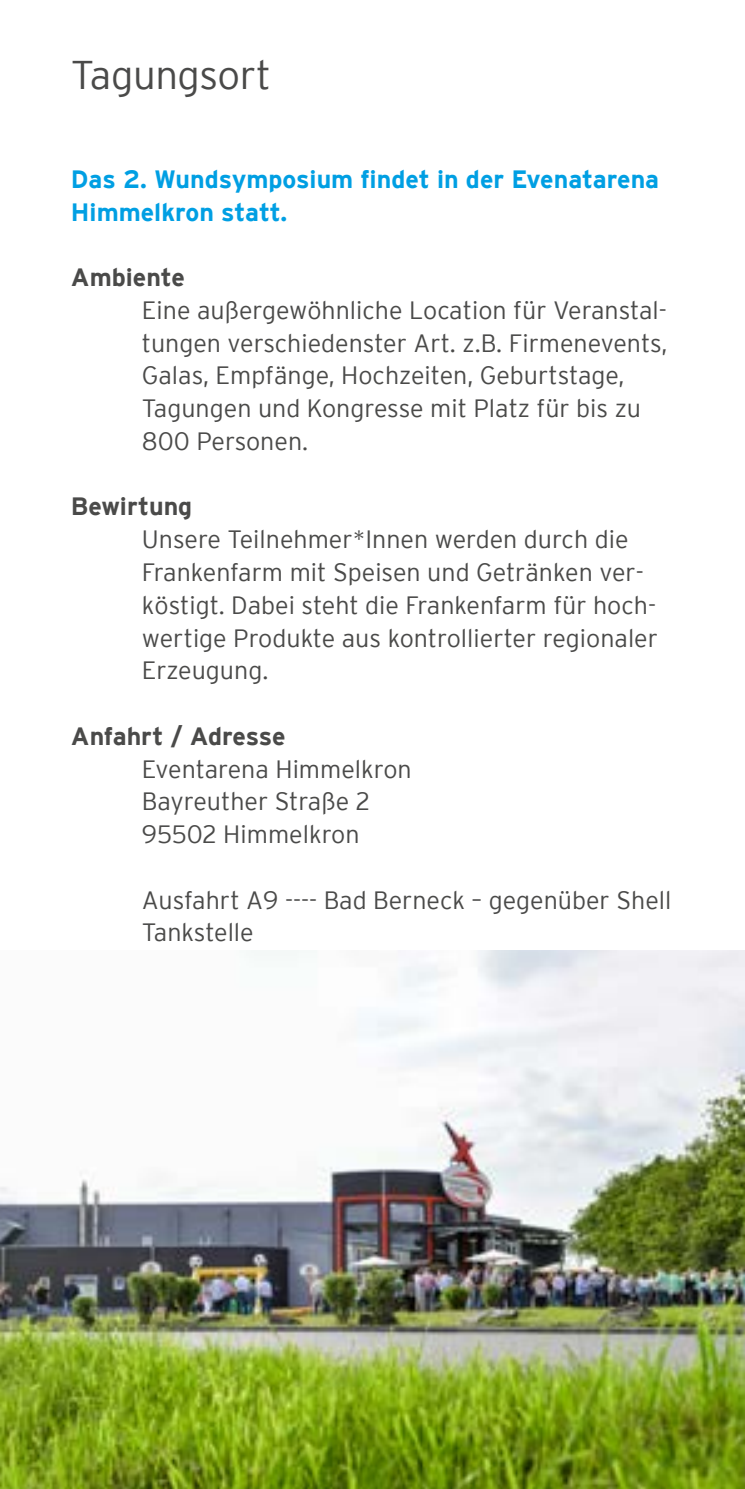
<style>
.page{position:relative;width:745px;height:1489px;background:#fff}
.page>*{position:absolute;margin:0;border:0;box-sizing:border-box;transform-origin:0 0}
.t1{font:300 40px "Interstate";letter-spacing:-.01em;color:#4a4a49}
.t2{font:300 25px/32.8px "Interstate";color:#4a4a49}
.t3{font:700 25px/32.8px "Interstate";color:#009fe3}
.t4{font:700 25px "Interstate";color:#4a4a49}
</style>
<div class="page">
<img style="left:0;top:950px;width:744px;height:538px">
<h1 class="t1" style="left:71px;top:52px;width:201px">Tagungsort</h1>
<p class="t3" style="left:71px;top:162px;width:589px">Das 2. Wundsymposium findet in der Evenatarena<br>Himmelkron statt.</p>
<p class="t4" style="left:71px;top:263px;width:115px">Ambiente</p>
<p class="t2" style="left:142px;top:293px;width:527px">Eine außergewöhnliche Location für Veranstal&shy;tungen verschiedenster Art. z.B. Firmenevents, Galas, Empfänge, Hochzeiten, Geburtstage, Tagungen und Kongresse mit Platz für bis zu 800 Personen.</p>
<p class="t4" style="left:71px;top:492px;width:123px">Bewirtung</p>
<p class="t2" style="left:142px;top:523px;width:517px">Unsere Teilnehmer*Innen werden durch die Frankenfarm mit Speisen und Getränken ver&shy;köstigt. Dabei steht die Frankenfarm für hoch&shy;wertige Produkte aus kontrollierter regionaler Erzeugung.</p>
<p class="t4" style="left:71px;top:722px;width:216px">Anfahrt / Adresse</p>
<p class="t2" style="left:142px;top:752px;width:271px">Eventarena Himmelkron<br>Bayreuther Straße 2<br>95502 Himmelkron</p>
<p class="t2" style="left:142px;top:883px;width:530px">Ausfahrt A9 ---- Bad Berneck – gegenüber Shell<br>Tankstelle</p>
</div>
